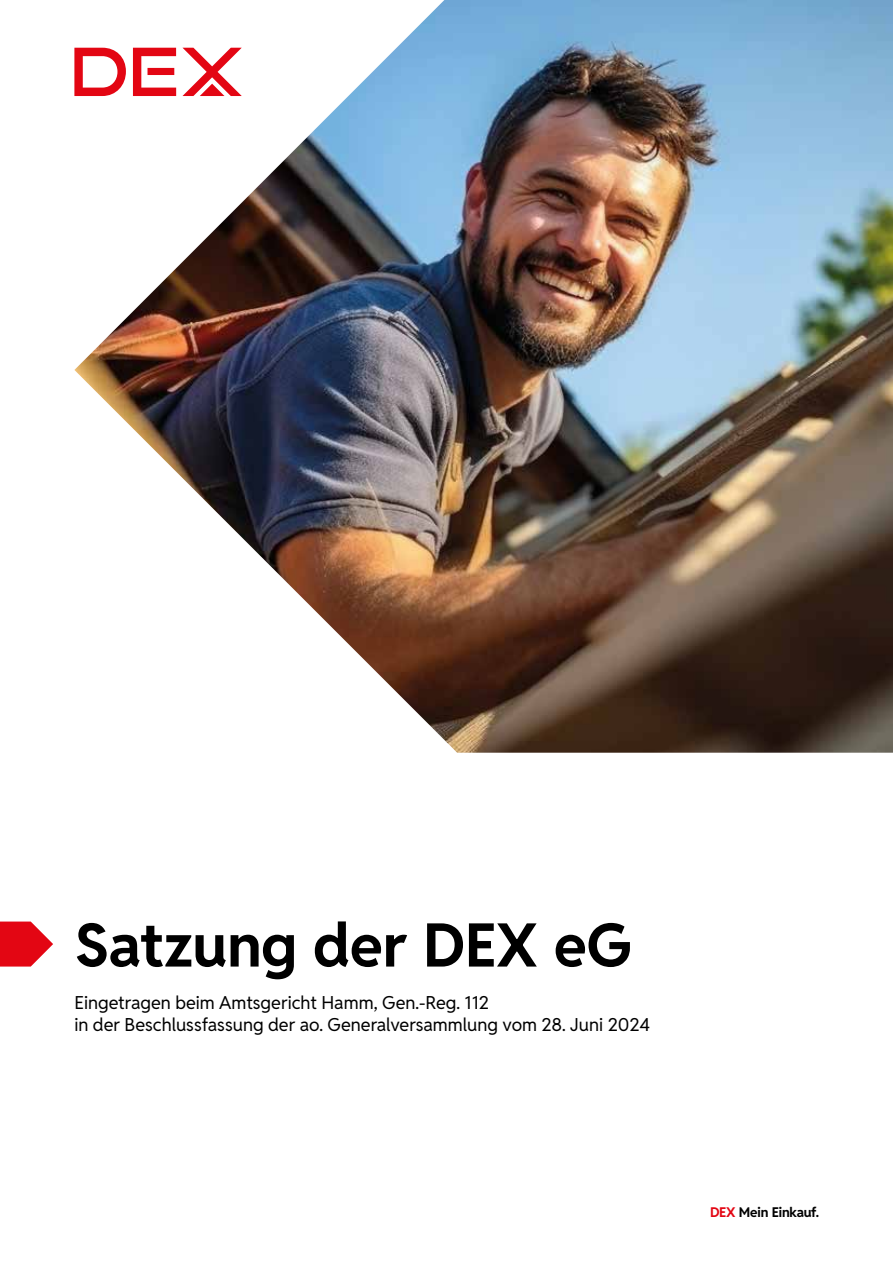
<style>
.page{position:relative;width:893px;height:1263px;background:#fff}
.page>*{position:absolute;margin:0;border:0;box-sizing:border-box;transform-origin:0 0}
.t1{font:700 60px "Reddit Sans";letter-spacing:-.005em;color:#000}
.t2{font:18px/21.6px "Reddit Sans";color:#000}
.t3{font:700 13.5px "Reddit Sans";letter-spacing:-.01em;color:#000}
.s1{color:#e30613}
</style>
<div class="page">
<img style="left:74px;top:0;width:819px;height:753px">
<svg style="left:0;top:921px;width:53px;height:45px"></svg>
<svg style="left:74px;top:48px;width:52px;height:48px"></svg>
<svg style="left:133px;top:48px;width:43px;height:48px"></svg>
<svg style="left:182px;top:48px;width:60px;height:48px"></svg>
<h1 class="t1" style="left:74px;top:895px;width:559px">Satzung der DEX eG</h1>
<p class="t2" style="left:74px;top:991px;width:577px">Eingetragen beim Amtsgericht Hamm, Gen.-Reg. 112<br>in der Beschlussfassung der ao. Generalversammlung vom 28. Juni 2024</p>
<p class="t3" style="left:710px;top:1200px;width:111px"><span class="s1">DEX</span> Mein Einkauf.</p>
</div>
